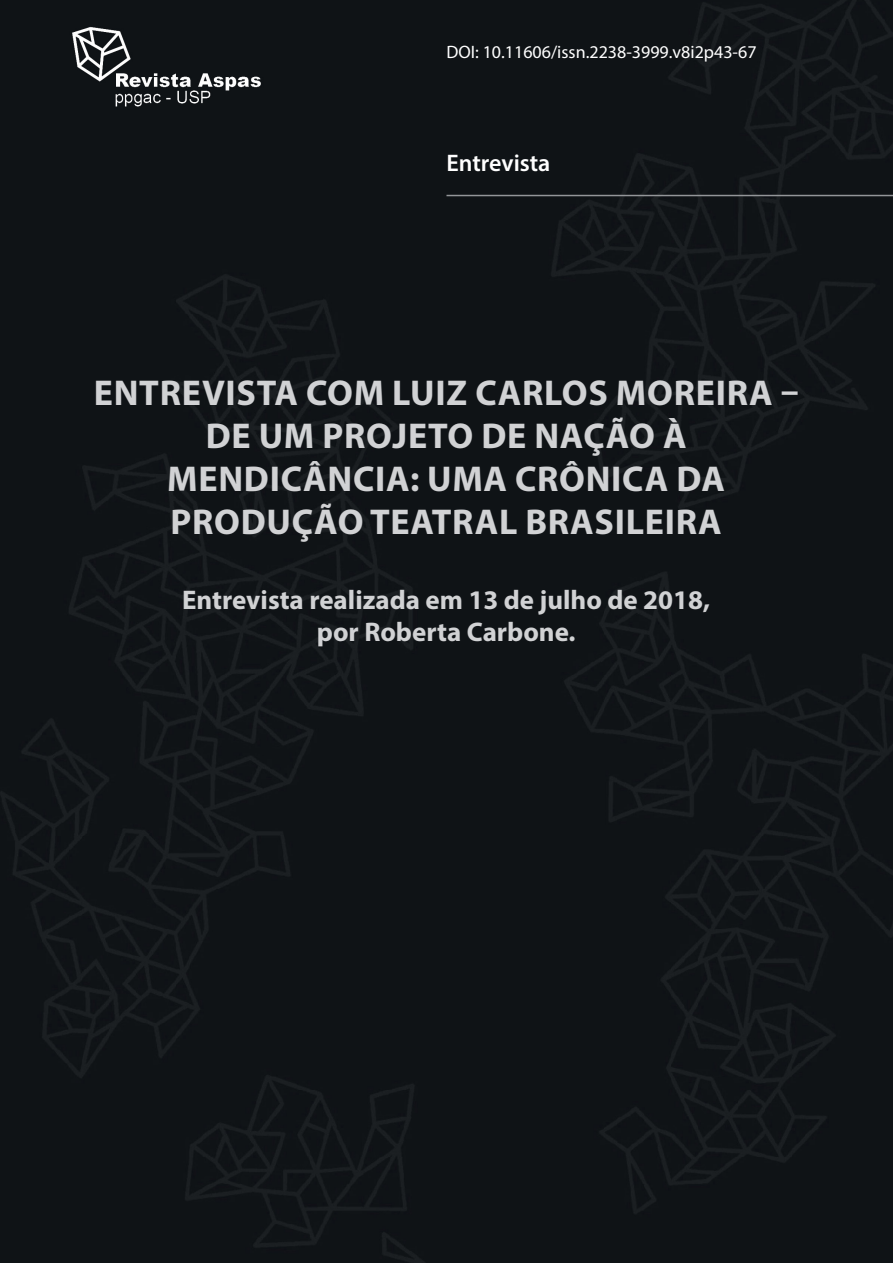
<style>
.page{position:relative;width:893px;height:1263px;background:#fff}
.page>*{position:absolute;margin:0;border:0;box-sizing:border-box;transform-origin:0 0}
.Artigo_Titulo{font:700 36px/43.2px "Myriad Pro";letter-spacing:.02em;color:#d1d2d4;text-align:center}
.Autor{font:700 27px/32.4px "Myriad Pro";color:#d1d2d4;text-align:center}
.ABERT_SESS{font:600 24px "Myriad Pro";color:#fff}
.ABER_DOI{font:18px "Myriad Pro";color:#fff}
</style>
<div class="page">
<img style="left:0;top:0;width:893px;height:1263px">
<hr style="left:446px;top:195px;width:447px;height:1px;background:#939598">
<p class="ABER_DOI" style="left:446px;top:41px;width:312px">DOI: 10.11606/issn.2238-3999.v8i2p43-67</p>
<p class="ABERT_SESS" style="left:446px;top:148px;width:105px">Entrevista</p>
<p class="Artigo_Titulo" style="left:94px;top:370px;width:706px">ENTREVISTA COM LUIZ CARLOS MOREIRA –<br>DE UM PROJETO DE NAÇÃO À<br>MENDICÂNCIA: UMA CRÔNICA DA<br>PRODUÇÃO TEATRAL BRASILEIRA</p>
<p class="Autor" style="left:182px;top:583px;width:530px">Entrevista realizada em 13 de julho de 2018, por Roberta Carbone.</p>
</div>
